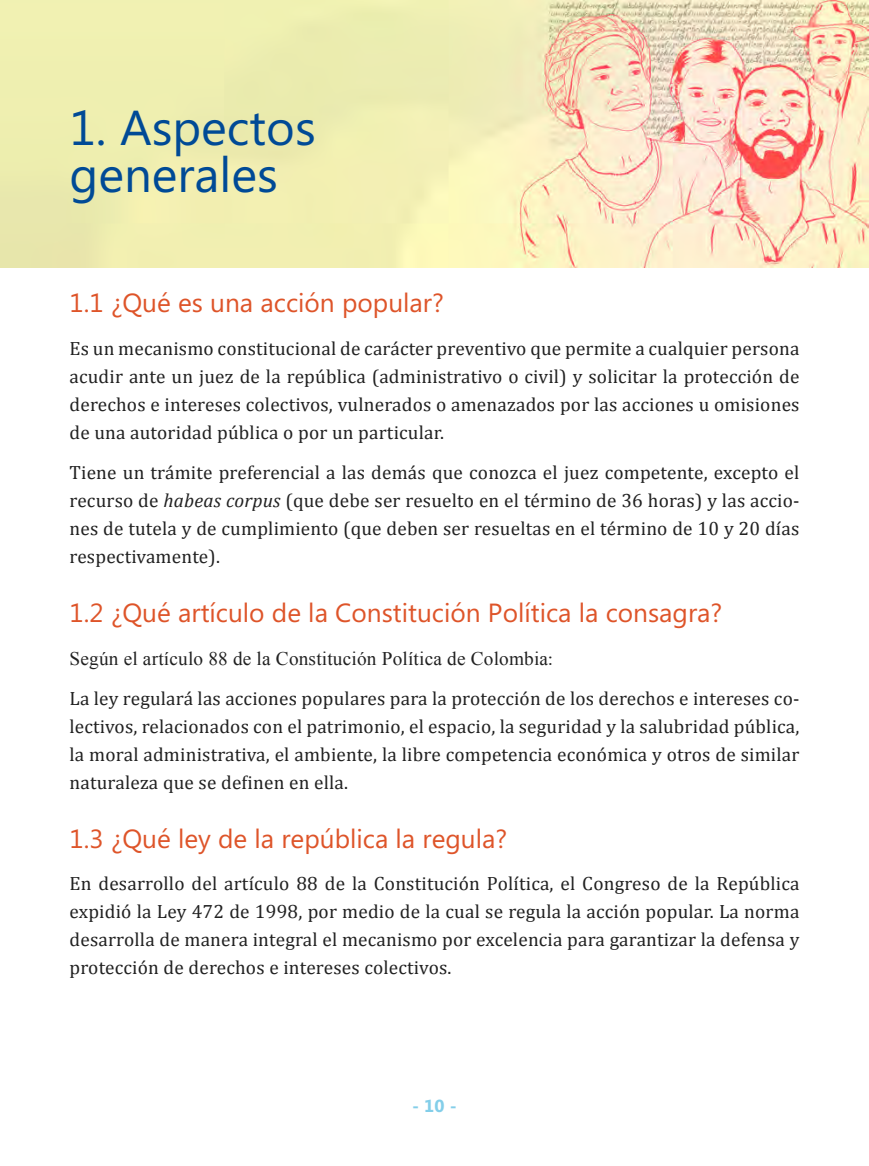
<style>
.page{position:relative;width:869px;height:1166px;background:#fff}
.page>*{position:absolute;margin:0;border:0;box-sizing:border-box;transform-origin:0 0}
.t1{font:49px/47.2px "Microsoft Phags Pa";color:#004a96}
.t2{font:26.25px "Microsoft Phags Pa";color:#de5429}
.t3{font:19.25px/28px "Cambria";letter-spacing:.01em;color:#212121;text-align:justify}
.t4{font:19.25px "Times New Roman";letter-spacing:.01em;color:#212121}
.t5{font:700 17.5px "Microsoft Phags Pa";color:#83cee9}
.s1{font-style:italic}
.s2{font-family:"Garamond";font-size:21px}
</style>
<div class="page">
<img style="left:0;top:0;width:868px;height:268px">
<h1 class="t1" style="left:69px;top:101px;width:248px">1. Aspectos generales</h1>
<h2 class="t2" style="left:69px;top:284px;width:375px">1.1 ¿Qué es una acción popular?</h2>
<p class="t3" style="left:69px;top:334px;width:731px">Es un mecanismo constitucional de carácter preventivo que permite a cualquier persona acudir ante un juez de la república (administrativo o civil) y solicitar la protección de derechos e intereses colectivos, vulnerados o amenazados por las acciones u omisiones de una autoridad pública o por un particular.</p>
<p class="t3" style="left:69px;top:458px;width:731px">Tiene un trámite preferencial a las demás que conozca el juez competente, excepto el recurso de <span class="s1">habeas corpus</span> (que debe ser resuelto en el término de 36 horas) y las accio&shy;nes de tutela y de cumplimiento (que deben ser resueltas en el término de 10 y 20 días respectivamente).</p>
<h2 class="t2" style="left:69px;top:594px;width:654px">1.2 ¿Qué artículo de la Constitución Política la consagra?</h2>
<p class="t4" style="left:69px;top:645px;width:484px">Según el artículo 88 de la Constitución Política de Colombia<span class="s2">:</span></p>
<p class="t3" style="left:69px;top:684px;width:731px">La ley regulará las acciones populares para la protección de los derechos e intereses co&shy;lectivos, relacionados con el patrimonio, el espacio, la seguridad y la salubridad pública, la moral administrativa, el ambiente, la libre competencia económica y otros de similar naturaleza que se definen en ella.</p>
<h2 class="t2" style="left:69px;top:820px;width:439px">1.3 ¿Qué ley de la república la regula?</h2>
<p class="t3" style="left:69px;top:870px;width:731px">En desarrollo del artículo 88 de la Constitución Política, el Congreso de la República expidió la Ley 472 de 1998, por medio de la cual se regula la acción popular. La norma desarrolla de manera integral el mecanismo por excelencia para garantizar la defensa y protección de derechos e intereses colectivos.</p>
<p class="t5" style="left:412px;top:1093px;width:46px">- 10 -</p>
</div>
